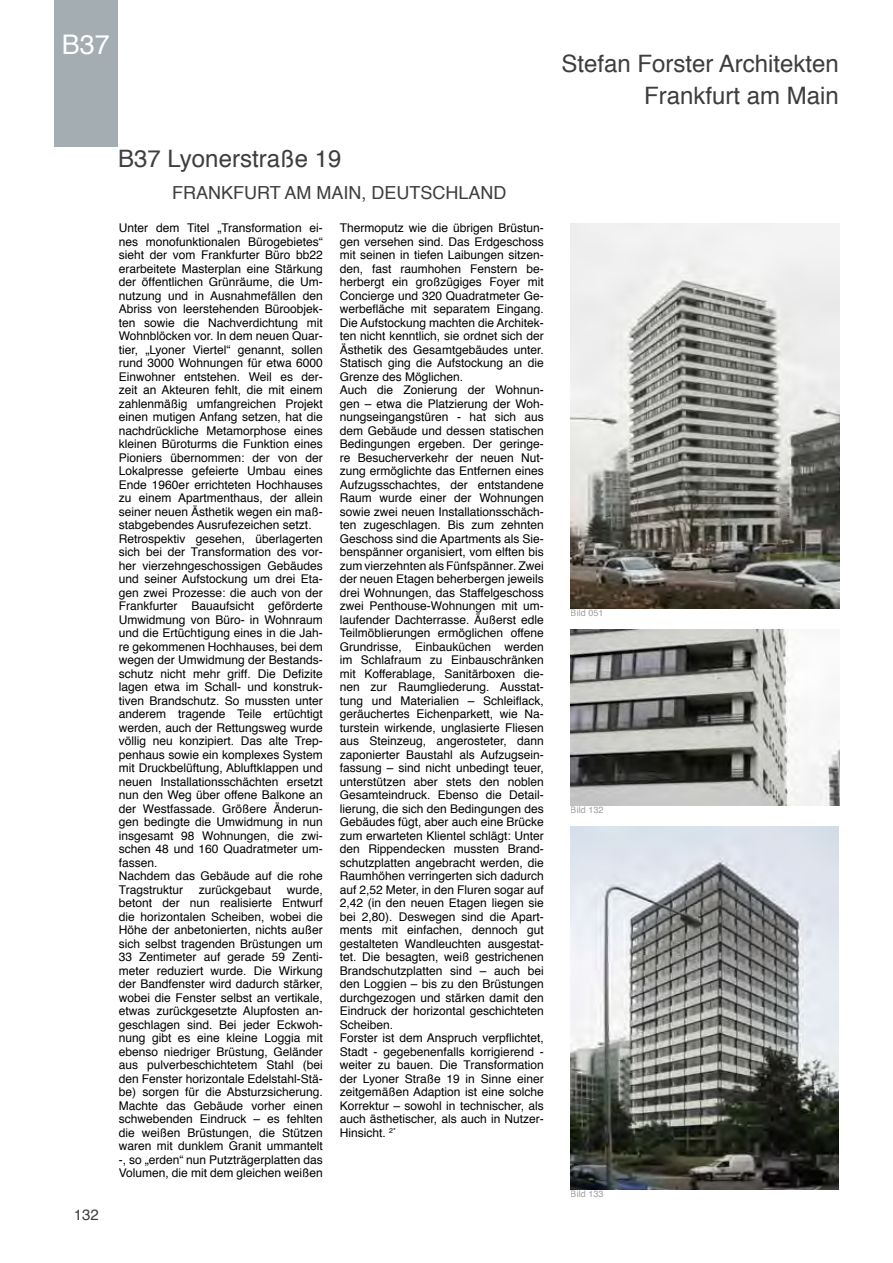
<style>
.page{position:relative;width:893px;height:1263px;background:#fff}
.page>*{position:absolute;margin:0;border:0;box-sizing:border-box;transform-origin:0 0}
.t1{font:27px "Helvetica";color:#fff}
.t2{font:24px/32.4px "Helvetica";color:#3e3d40;text-align:right}
.t3{font:18px "Helvetica";color:#3e3d40}
.t4{font:15px "Helvetica";color:#3e3d40}
.t5{font:12px/13.5px "Helvetica";color:#000}
.t6{font:9px "Helvetica";color:#707172}
</style>
<div class="page">
<div style="left:54px;top:0;width:64px;height:147px;background:#a3adb2"></div>
<img style="left:571px;top:826px;width:268px;height:363px">
<img style="left:571px;top:223px;width:268px;height:385px">
<img style="left:571px;top:629px;width:268px;height:177px">
<h1 class="t1" style="left:62px;top:24px;width:50px">B37</h1>
<p class="t4" style="left:74px;top:1203px;width:27px">132</p>
<h2 class="t2" style="left:118px;top:143px;width:225px">B37 Lyonerstraße 19</h2>
<h3 class="t3" style="left:172px;top:179px;width:13px">frankfurt</h3>
<h3 class="t3" style="left:284px;top:179px;width:44px">am main</h3>
<h3 class="t3" style="left:361px;top:179px;width:24px">, deutschland</h3>
<p class="t5" style="left:119px;top:222px;width:206px">Unter dem Titel „Transformation ei&shy;nes monofunktionalen Bürogebietes“ sieht der vom Frankfurter Büro bb22 erarbeitete Masterplan eine Stärkung der öffentlichen Grünräume, die Um&shy;nutzung und in Ausnahmefällen den Abriss von leerstehenden Büroobjek&shy;ten sowie die Nachverdichtung mit Wohnblöcken vor. In dem neuen Quar&shy;tier, „Lyoner Viertel“ genannt, sollen rund 3000 Wohnungen für etwa 6000<br>Einwohner entstehen. Weil es der&shy;zeit an Akteuren fehlt, die mit einem zahlenmäßig umfangreichen Projekt einen mutigen Anfang setzen, hat die nachdrückliche Metamorphose eines kleinen Büroturms die Funktion eines Pioniers übernommen: der von der Lokalpresse gefeierte Umbau eines Ende 1960er errichteten Hochhauses zu einem Apartmenthaus, der allein seiner neuen Ästhetik wegen ein maß&shy;stabgebendes Ausrufezeichen setzt.<br>Retrospektiv gesehen, überlagerten sich bei der Transformation des vor&shy;her vierzehngeschossigen Gebäudes und seiner Aufstockung um drei Eta&shy;gen zwei Prozesse: die auch von der Frankfurter Bauaufsicht geförderte Umwidmung von Büro- in Wohnraum und die Ertüchtigung eines in die Jah&shy;re gekommenen Hochhauses, bei dem wegen der Umwidmung der Bestands&shy;schutz nicht mehr griff. Die Defizite lagen etwa im Schall- und konstruk&shy;tiven Brandschutz. So mussten unter anderem tragende Teile ertüchtigt werden, auch der Rettungsweg wurde völlig neu konzipiert. Das alte Trep&shy;penhaus sowie ein komplexes System mit Druckbelüftung, Abluftklappen und neuen Installationsschächten ersetzt nun den Weg über offene Balkone an der Westfassade. Größere Änderun&shy;gen bedingte die Umwidmung in nun insgesamt 98 Wohnungen, die zwi&shy;schen 48 und 160 Quadratmeter um&shy;fassen.<br>Nachdem das Gebäude auf die rohe Tragstruktur</p>
<p class="t5" style="left:340px;top:222px;width:206px">Thermoputz wie die übrigen Brüstun&shy;gen versehen sind. Das Erdgeschoss mit seinen in tiefen Laibungen sitzen&shy;den, fast raumhohen Fenstern be&shy;herbergt ein großzügiges Foyer mit Concierge und 320 Quadratmeter Ge&shy;werbefläche mit separatem Eingang.<br>Die Aufstockung machten die Architek&shy;ten nicht kenntlich, sie ordnet sich der Ästhetik des Gesamtgebäudes unter.<br>Statisch ging die Aufstockung an die Grenze des Möglichen.<br>Auch die Zonierung der Wohnun&shy;gen – etwa die Platzierung der Woh&shy;nungseingangstüren - hat sich aus dem Gebäude und dessen statischen Bedingungen ergeben. Der geringe&shy;re Besucherverkehr der neuen Nut&shy;zung ermöglichte das Entfernen eines Aufzugsschachtes, der entstandene Raum wurde einer der Wohnungen sowie zwei neuen Installationsschäch&shy;ten zugeschlagen. Bis zum zehnten Geschoss sind die Apartments als Sie&shy;benspänner organisiert, vom elften bis zum vierzehnten als Fünfspänner. Zwei der neuen Etagen beherbergen jeweils drei Wohnungen, das Staffelgeschoss zwei Penthouse-Wohnungen mit um&shy;laufender Dachterrasse. Äußerst edle Teilmöblierungen ermöglichen offene Grundrisse, Einbauküchen werden im Schlafraum zu Einbauschränken mit Kofferablage, Sanitärboxen die&shy;nen zur Raumgliederung. Ausstat&shy;tung und Materialien – Schleiflack, geräuchertes Eichenparkett, wie Na&shy;turstein wirkende, unglasierte Fliesen aus Steinzeug, angerosteter, dann zaponierter Baustahl als Aufzugsein&shy;fassung – sind nicht unbedingt teuer, unterstützen aber stets den noblen Gesamteindruck. Ebenso die Detail&shy;lierung, die sich den Bedingungen des Gebäudes fügt, aber auch eine Brücke zum erwarteten Klientel schlägt: Unter den Rippendecken mussten Brand&shy;schutzplatten angebracht werden, die Raumhöhen verringerten sich dadurch auf 2,52 Meter, in den Fluren sogar auf 2,42 (in den neuen Etagen liegen sie bei 2,80). Deswegen sind die Apart&shy;ments mit einfachen, dennoch gut gestalteten Wandleuchten ausgestat&shy;tet. Die besagten, weiß gestrichenen Brandschutzplatten sind – auch bei den Loggien – bis zu den Brüstungen durchgezogen und stärken damit den Eindruck der horizontal geschichteten Scheiben.<br>Forster ist dem Anspruch verpflichtet, Stadt - gegebenenfalls korrigierend - weiter zu bauen. Die Transformation der Lyoner Straße 19 in Sinne einer zeitgemäßen Adaption ist eine solche Korrektur – sowohl in technischer, als auch ästhetischer, als auch in Nutzer-Hinsicht. <sup>2*</sup></p>
<p class="t5" style="left:119px;top:883px;width:206px;text-align:justify;text-indent:168px">wurde, betont der nun realisierte Entwurf die horizontalen Scheiben, wobei die Höhe der anbetonierten, nichts außer sich selbst tragenden Brüstungen um 33 Zentimeter auf gerade 59 Zenti&shy;meter reduziert wurde. Die Wirkung der Bandfenster wird dadurch stärker, wobei die Fenster selbst an vertikale, etwas zurückgesetzte Alupfosten an&shy;geschlagen sind. Bei jeder Eckwoh&shy;nung gibt es eine kleine Loggia mit ebenso niedriger Brüstung, Geländer aus pulverbeschichtetem Stahl (bei den Fenster horizontale Edelstahl-Stä&shy;be) sorgen für die Absturzsicherung.<br>Machte das Gebäude vorher einen schwebenden Eindruck – es fehlten die weißen Brüstungen, die Stützen waren mit dunklem Granit ummantelt -, so „erden“ nun Putzträgerplatten das Volumen, die mit dem gleichen weißen</p>
<p class="t5" style="left:199px;top:883px;width:74px">zurückgebaut</p>
<h2 class="t2" style="left:561px;top:48px;width:279px">Stefan Forster Architekten<br>Frankfurt am Main</h2>
<p class="t6" style="left:571px;top:606px;width:34px">Bild 051</p>
<p class="t6" style="left:571px;top:803px;width:34px">Bild 132</p>
<p class="t6" style="left:571px;top:1187px;width:34px">Bild 133</p>
</div>
